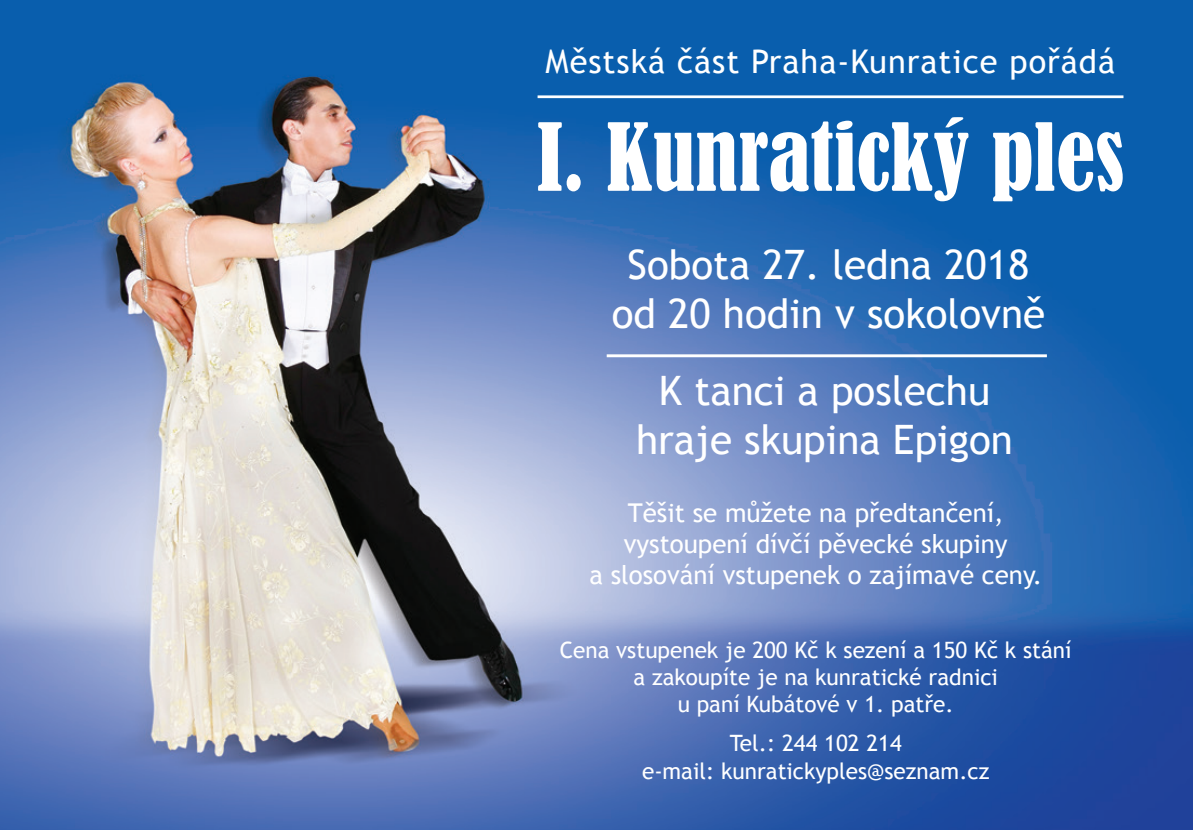
<style>
.page{position:relative;width:1193px;height:830px;background:#fff}
.page>*{position:absolute;margin:0;border:0;box-sizing:border-box;transform-origin:0 0}
.t1{font:condensed 87.08px "Bernard";color:#fff}
.t2{font:40.5px/48.6px "Trebuchet MS";color:#fff;text-align:center}
.t3{font:32.62px "Trebuchet MS";letter-spacing:.03em;color:#fff}
.t4{font:25.88px/31.1px "Trebuchet MS";color:#fff;text-align:center}
.t5{font:22.5px/27px "Trebuchet MS";color:#fff;text-align:center}
</style>
<div class="page">
<img style="left:0;top:0;width:1193px;height:829px">
<hr style="left:537px;top:95px;width:586px;height:3px;background:#fff">
<hr style="left:607px;top:354px;width:440px;height:3px;background:#fff">
<p class="t3" style="left:545px;top:42px;width:571px">Městská část Praha-Kunratice pořádá</p>
<p class="t1" style="left:537px;top:107px;width:589px">I. Kunratický ples</p>
<p class="t2" style="left:612px;top:241px;width:435px">Sobota 27. ledna 2018 od 20 hodin v sokolovně</p>
<p class="t2" style="left:636px;top:366px;width:378px">K tanci a poslechu hraje skupina Epigon</p>
<p class="t4" style="left:589px;top:497px;width:454px">Těšit se můžete na předtančení, vystoupení dívčí pěvecké skupiny<br>a slosování vstupenek o zajímavé ceny.</p>
<p class="t5" style="left:560px;top:636px;width:513px">Cena vstupenek je 200 Kč k sezení a 150 Kč k stání a zakoupíte je na kunratické radnici<br>u paní Kubátové v 1. patře.</p>
<p class="t5" style="left:642px;top:730px;width:349px">Tel.: 244 102 214<br>e-mail: kunratickyples@seznam.cz</p>
</div>
